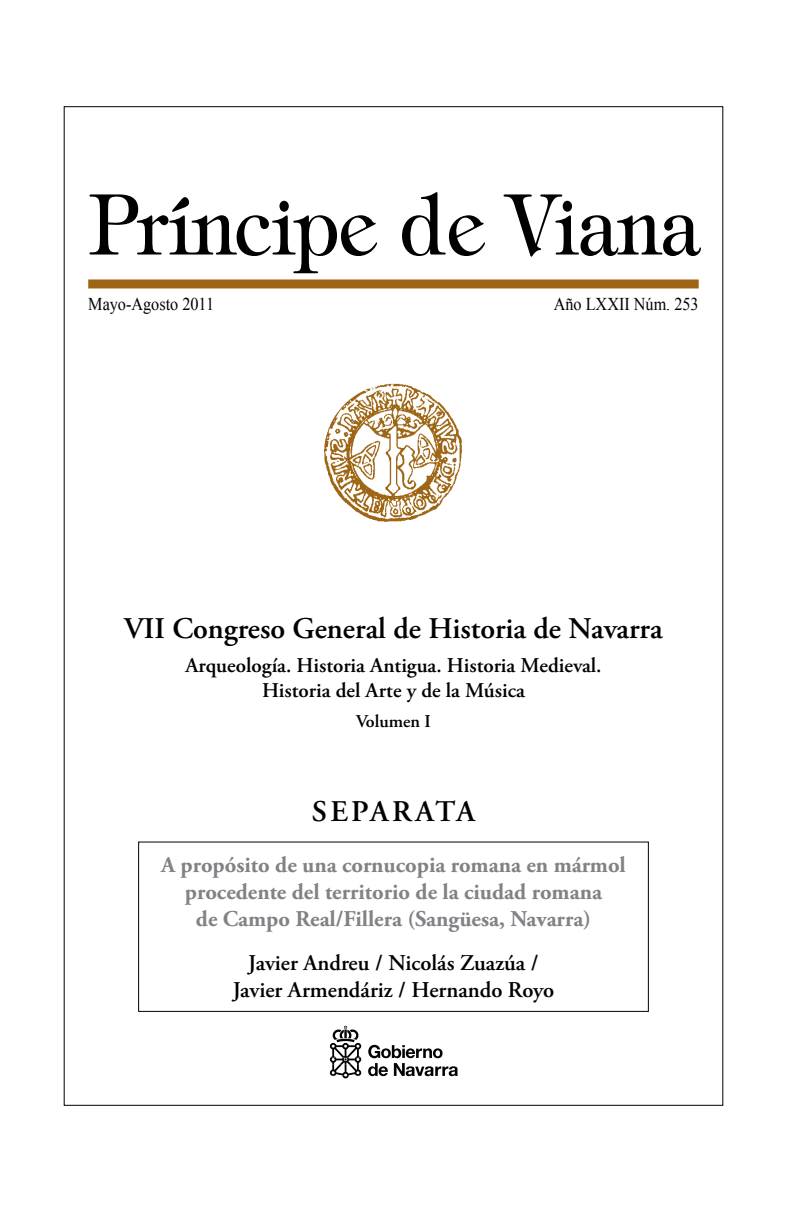
<style>
.page{position:relative;width:787px;height:1212px;background:#fff}
.page>*{position:absolute;margin:0;border:0;box-sizing:border-box;transform-origin:0 0}
.t1{font:600 30px "Adobe Garamond Pro";color:#000}
.t2{font:600 30px "Adobe Garamond Pro";letter-spacing:.115em;color:#000}
.t3{font:700 22.5px/27px "Adobe Garamond Pro";color:#808285;text-align:center}
.t4{font:600 22.5px/27px "Adobe Garamond Pro";color:#000;text-align:center}
.t5{font:600 21px/25.2px "Adobe Garamond Pro";color:#000;text-align:center}
.t6{font:18px "Times New Roman";color:#000;scale:.9 1}
.t7{font:600 18px "Adobe Garamond Pro";color:#000}
</style>
<div class="page">
<svg style="left:89px;top:194px;width:288px;height:79px"></svg>
<svg style="left:402px;top:192px;width:83px;height:64px"></svg>
<svg style="left:503px;top:194px;width:198px;height:63px"></svg>
<div style="left:88px;top:279px;width:610px;height:9px;background:#9e6614"></div>
<img style="left:324px;top:384px;width:139px;height:138px">
<svg style="left:330px;top:1026px;width:31px;height:52px"></svg>
<svg style="left:368px;top:1045px;width:90px;height:31px"></svg>
<div style="left:138px;top:842px;width:510px;height:170px;border:1px solid #000"></div>
<p class="t6" style="left:88px;top:292px;width:141px">Mayo-Agosto 2011</p>
<p class="t6" style="left:554px;top:292px;width:162px">Año LXXII Núm. 253</p>
<h1 class="t1" style="left:124px;top:611px;width:540px">VII Congreso General de Historia de Navarra</h1>
<p class="t5" style="left:185px;top:653px;width:418px">Arqueología. Historia Antigua. Historia Medieval.<br>Historia del Arte y de la Música</p>
<p class="t7" style="left:356px;top:711px;width:76px">Volumen I</p>
<h1 class="t2" style="left:312px;top:794px;width:159px">Sepa rata</h1>
<p class="t3" style="left:161px;top:852px;width:466px">A propósito de una cornucopia romana en mármol procedente del territorio de la ciudad romana<br>de Campo Real/Fillera (Sangüesa, Navarra)</p>
<p class="t4" style="left:233px;top:950px;width:323px">Javier Andreu / Nicolás Zuazúa /<br>Javier Armendáriz / Hernando Royo</p>
</div>
